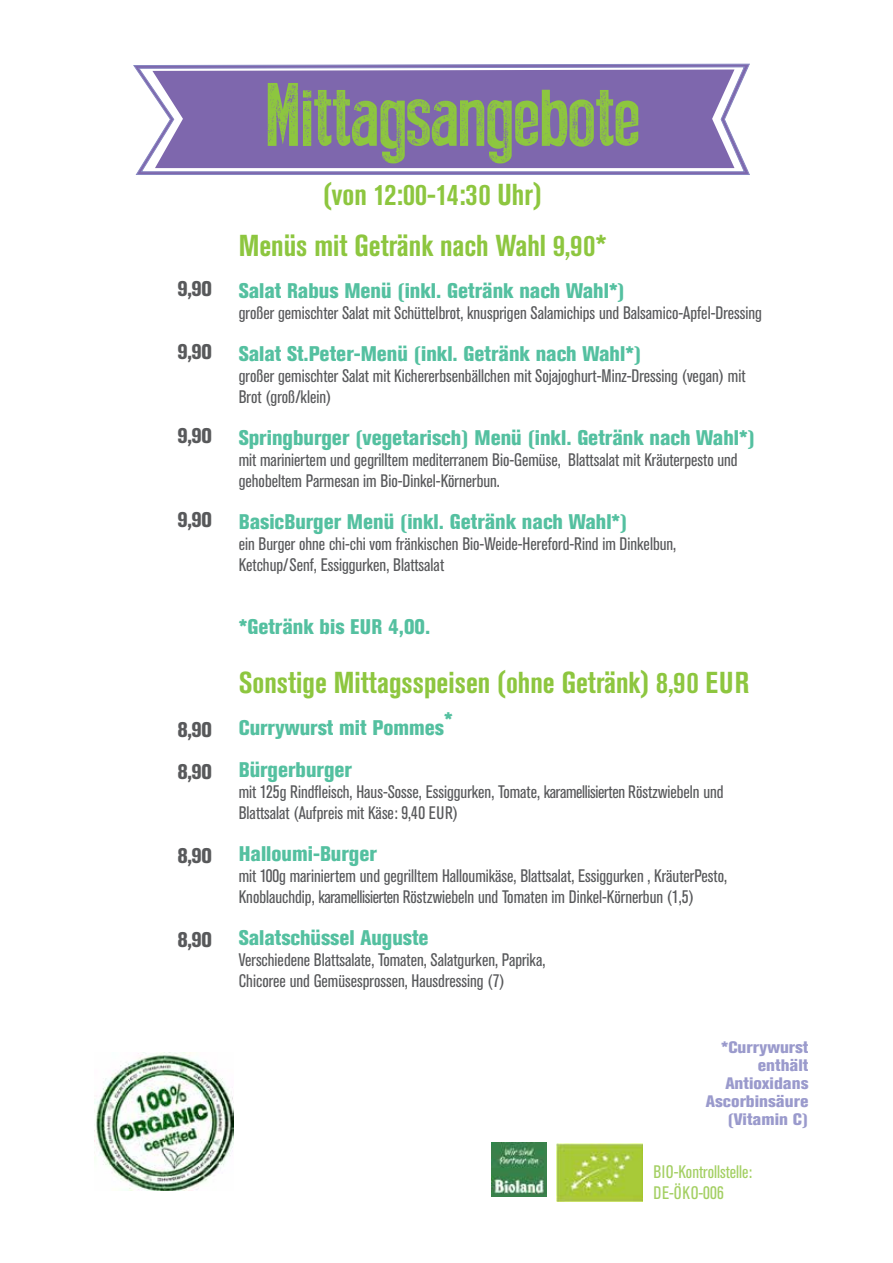
<style>
.page{position:relative;width:893px;height:1263px;background:#fff}
.page>*{position:absolute;margin:0;border:0;box-sizing:border-box;transform-origin:0 0}
.t1{font:90px "Press Style";color:#8dc63f}
.t2{font:700 condensed 30px "Akzidenz Grotesk Std";color:#8dc63f}
.t3{font:800 condensed 21px/42px "Akzidenz Grotesk Std";color:#54c0a0}
.t4{font:800 condensed 21px/42px "Akzidenz Grotesk Std";letter-spacing:-.02em;color:#58595b}
.t5{font:condensed 18px/21px "Akzidenz Grotesk Std";color:#58595b}
.t6{font:condensed 18px/21px "Akzidenz Grotesk Std";color:#a3cf62}
.t7{font:800 condensed 16.5px/18px "Akzidenz Grotesk Std";color:#9a9acc;text-align:right;scale:1.08 1}
</style>
<div class="page">
<svg style="left:133px;top:63px;width:617px;height:112px"></svg>
<div style="left:152px;top:70px;width:582px;height:98px;background:#7e67ad"></div>
<img style="left:492px;top:1143px;width:55px;height:54px">
<img style="left:556px;top:1144px;width:87px;height:57px">
<img style="left:95px;top:1052px;width:138px;height:139px">
<p class="t4" style="left:177px;top:268px;width:36px">9,90</p>
<p class="t4" style="left:177px;top:331px;width:36px">9,90</p>
<p class="t4" style="left:177px;top:415px;width:36px">9,90</p>
<p class="t4" style="left:177px;top:499px;width:36px">9,90</p>
<p class="t4" style="left:177px;top:709px;width:36px">8,90<br>8,90</p>
<p class="t4" style="left:177px;top:835px;width:36px">8,90</p>
<p class="t4" style="left:177px;top:919px;width:36px">8,90</p>
<h1 class="t1" style="left:266px;top:69px;width:376px">Mittagsangebote</h1>
<h2 class="t2" style="left:323px;top:178px;width:220px">(von 12:00-14:30 Uhr)</h2>
<h2 class="t2" style="left:239px;top:229px;width:370px">Menüs mit Getränk nach Wahl 9,90*</h2>
<p class="t3" style="left:239px;top:270px;width:388px">Salat Rabus Menü (inkl. Getränk nach Wahl*)</p>
<p class="t5" style="left:239px;top:303px;width:525px">großer gemischter Salat mit Schüttelbrot, knusprigen Salamichips und Balsamico-Apfel-Dressing</p>
<p class="t3" style="left:239px;top:333px;width:404px">Salat St.Peter-Menü (inkl. Getränk nach Wahl*)</p>
<p class="t5" style="left:239px;top:366px;width:508px">großer gemischter Salat mit Kichererbsenbällchen mit Sojajoghurt-Minz-Dressing (vegan) mit<br>Brot (groß/klein)</p>
<p class="t3" style="left:239px;top:417px;width:518px">Springburger (vegetarisch) Menü (inkl. Getränk nach Wahl*)</p>
<p class="t5" style="left:239px;top:450px;width:500px">mit mariniertem und gegrilltem mediterranem Bio-Gemüse, Blattsalat mit Kräuterpesto und gehobeltem Parmesan im Bio-Dinkel-Körnerbun.</p>
<p class="t3" style="left:239px;top:501px;width:390px">BasicBurger Menü (inkl. Getränk nach Wahl*)</p>
<p class="t5" style="left:239px;top:534px;width:439px">ein Burger ohne chi-chi vom fränkischen Bio-Weide-Hereford-Rind im Dinkelbun,<br>Ketchup/Senf, Essiggurken, Blattsalat</p>
<p class="t3" style="left:239px;top:606px;width:193px">*Getränk bis EUR 4,00.</p>
<h2 class="t2" style="left:239px;top:665px;width:512px">Sonstige Mittagsspeisen (ohne Getränk) 8,90 EUR</h2>
<p class="t3" style="left:239px;top:707px;width:216px">Currywurst mit Pommes*<br>Bürgerburger</p>
<p class="t5" style="left:239px;top:781px;width:486px">mit 125g Rindfleisch, Haus-Sosse, Essiggurken, Tomate, karamellisierten Röstzwiebeln und<br>Blattsalat (Aufpreis mit Käse: 9,40 EUR)</p>
<p class="t3" style="left:239px;top:833px;width:140px">Halloumi-Burger</p>
<p class="t5" style="left:239px;top:865px;width:490px">mit 100g mariniertem und gegrilltem Halloumikäse, Blattsalat, Essiggurken , KräuterPesto,<br>Knoblauchdip, karamellisierten Röstzwiebeln und Tomaten im Dinkel-Körnerbun (1,5)</p>
<p class="t3" style="left:239px;top:917px;width:191px">Salatschüssel Auguste</p>
<p class="t5" style="left:239px;top:949px;width:308px">Verschiedene Blattsalate, Tomaten, Salatgurken, Paprika,<br>Chicoree und Gemüsesprossen, Hausdressing (7)</p>
<p class="t7" style="left:706px;top:1038px;width:97px">*Currywurst enthält<br>Antioxidans<br>Ascorbinsäure (Vitamin C)</p>
<p class="t6" style="left:653px;top:1161px;width:100px">BIO-Kontrollstelle:<br>DE-ÖKO-006</p>
</div>
